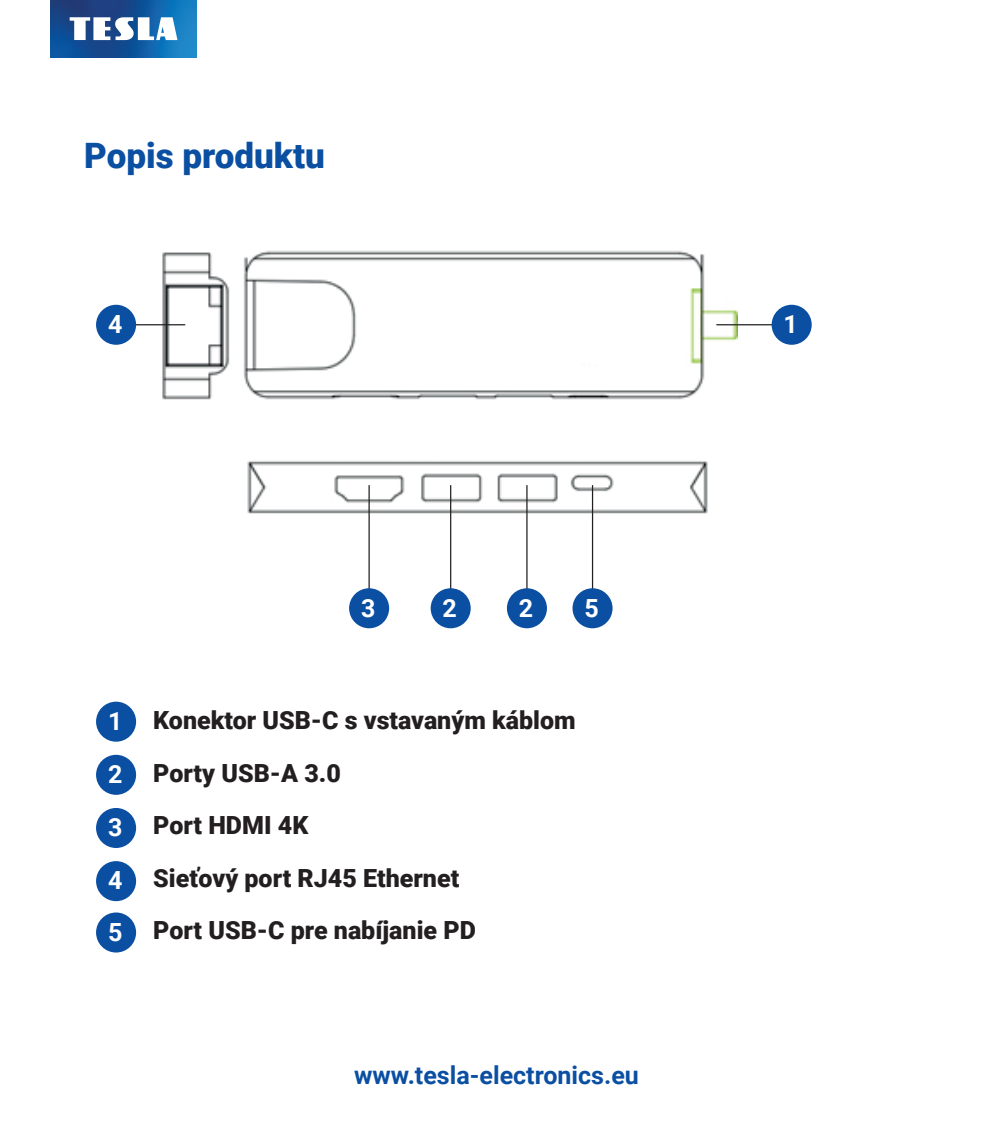
<style>
.page{position:relative;width:993px;height:1134px;background:#fff}
.page>*{position:absolute;margin:0;border:0;box-sizing:border-box;transform-origin:0 0}
.t1{font:900 35px "Roboto";color:#0a4fa2}
.t2{font:900 25px "Roboto";color:#231f20}
.t3{font:700 25px "Roboto";color:#0a4fa2}
.t4{font:700 25px/53.2px "Roboto";color:#fff;text-align:justify}
.s1{font-weight:700;color:#fff}
</style>
<div class="page">
<img style="left:126px;top:250px;width:611px;height:280px">
<hr style="left:716px;top:324px;width:60px;height:1px;background:#231f20">
<div style="left:771px;top:305px;width:40px;height:40px;background:#0a4fa2;border-radius:50%"></div>
<hr style="left:526px;top:485px;width:1px;height:112px;background:#231f20">
<div style="left:506px;top:588px;width:40px;height:40px;background:#0a4fa2;border-radius:50%"></div>
<hr style="left:450px;top:485px;width:1px;height:112px;background:#231f20">
<div style="left:430px;top:588px;width:40px;height:40px;background:#0a4fa2;border-radius:50%"></div>
<hr style="left:368px;top:485px;width:1px;height:112px;background:#231f20">
<div style="left:349px;top:588px;width:40px;height:40px;background:#0a4fa2;border-radius:50%"></div>
<hr style="left:591px;top:485px;width:2px;height:112px;background:#231f20">
<div style="left:572px;top:588px;width:40px;height:40px;background:#0a4fa2;border-radius:50%"></div>
<hr style="left:115px;top:324px;width:70px;height:1px;background:#231f20">
<div style="left:96px;top:305px;width:40px;height:40px;background:#0a4fa2;border-radius:50%"></div>
<div style="left:96px;top:702px;width:40px;height:40px;background:#0a4fa2;border-radius:50%"></div>
<div style="left:96px;top:755px;width:40px;height:40px;background:#0a4fa2;border-radius:50%"></div>
<div style="left:96px;top:808px;width:40px;height:40px;background:#0a4fa2;border-radius:50%"></div>
<div style="left:96px;top:861px;width:40px;height:40px;background:#0a4fa2;border-radius:50%"></div>
<div style="left:96px;top:912px;width:40px;height:40px;background:#0a4fa2;border-radius:50%"></div>
<svg style="left:50px;top:0;width:147px;height:58px;background:#155a9e"></svg>
<svg style="left:70px;top:17px;width:107px;height:23px"></svg>
<h1 class="t1" style="left:84px;top:131px;width:242px">Popis produktu</h1>
<p class="t4" style="left:108px;top:297px;width:16px">4</p>
<p class="t4" style="left:361px;top:580px;width:16px">3</p>
<p class="t4" style="left:442px;top:580px;width:16px">2</p>
<p class="t4" style="left:518px;top:580px;width:16px">2</p>
<p class="t4" style="left:584px;top:580px;width:16px">5</p>
<p class="t4" style="left:108px;top:693px;width:16px">1<br>2<br>3<br>4</p>
<p class="t2" style="left:153px;top:703px;width:423px">Konektor USB-C s vstavaným káblom</p>
<p class="t2" style="left:153px;top:755px;width:189px">Porty USB-A 3.0</p>
<p class="t2" style="left:153px;top:808px;width:156px">Port HDMI 4K</p>
<p class="t2" style="left:153px;top:860px;width:307px">Sieťový port RJ45 Ethernet</p>
<p class="t2" style="left:108px;top:913px;width:369px"><span class="s1">5</span> Port USB-C pre nabíjanie PD</p>
<p class="t3" style="left:354px;top:1057px;width:286px">www.tesla-electronics.eu</p>
<p class="t4" style="left:783px;top:297px;width:16px">1</p>
</div>
